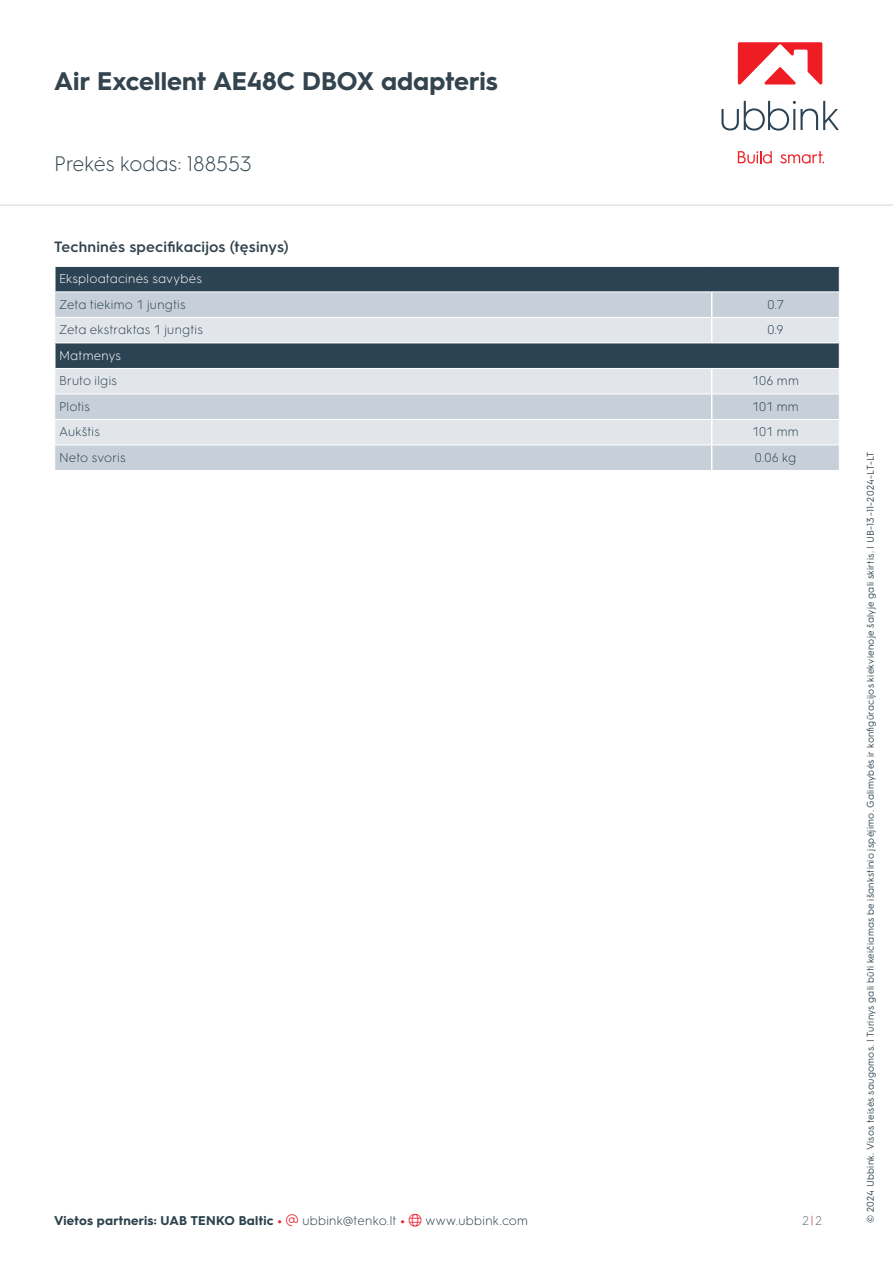
<style>
.page{position:relative;width:893px;height:1263px;background:#fff}
.page>*{position:absolute;margin:0;border:0;box-sizing:border-box;transform-origin:0 0}
.t1{font:700 25.5px "HGS3";color:#33444f}
.t2{font:300 21px "HGS3";color:#33444f}
.t3{font:600 15px "HGS3";letter-spacing:.01em;color:#33444f}
.t4{font:300 12.75px "HGS3";letter-spacing:.015em;color:#2c4354}
.t5{font:700 12.75px "HGS3";letter-spacing:.015em;color:#2c424c}
.t6{font:300 12.75px "HGS3";letter-spacing:.015em;color:#fff}
.t7{font:300 12.75px "HGS3";color:#66737c}
.t8{font:9.75px "HGS3";letter-spacing:.03em;color:#33444f}
.s1{color:#e31e25}
.s2{color:#ee1f2d}
.s3{font-weight:300}
</style>
<div class="page">
<div style="left:56px;top:267px;width:783px;height:24px;background:#2c4354"></div>
<div style="left:55px;top:292px;width:784px;height:178px;background:#c7d0d9"></div>
<svg style="left:55px;top:318px;width:784px;height:127px;fill:#e2e6eb"></svg>
<hr style="left:55px;top:317px;width:657px;height:1px;background:#fff">
<hr style="left:712px;top:317px;width:127px;height:1px;background:#fff">
<svg style="left:711px;top:292px;width:1px;height:50px"></svg>
<hr style="left:54px;top:342px;width:658px;height:1px;background:#fff">
<hr style="left:712px;top:342px;width:128px;height:1px;background:#fff">
<hr style="left:54px;top:343px;width:2px;height:25px;background:#fff">
<hr style="left:54px;top:368px;width:658px;height:1px;background:#fff">
<hr style="left:712px;top:368px;width:128px;height:1px;background:#fff">
<hr style="left:55px;top:393px;width:657px;height:1px;background:#fff">
<hr style="left:712px;top:393px;width:127px;height:1px;background:#fff">
<hr style="left:55px;top:419px;width:657px;height:1px;background:#fff">
<hr style="left:712px;top:419px;width:127px;height:1px;background:#fff">
<hr style="left:55px;top:445px;width:657px;height:1px;background:#fff">
<hr style="left:712px;top:445px;width:127px;height:1px;background:#fff">
<svg style="left:711px;top:369px;width:1px;height:101px"></svg>
<svg style="left:839px;top:267px;width:1px;height:101px"></svg>
<hr style="left:0;top:204px;width:893px;height:2px;background:#e1e4e6">
<svg style="left:721px;top:101px;width:118px;height:30px"></svg>
<svg style="left:738px;top:151px;width:34px;height:13px"></svg>
<svg style="left:780px;top:151px;width:44px;height:13px"></svg>
<svg style="left:738px;top:42px;width:84px;height:43px"></svg>
<h1 class="t1" style="left:54px;top:63px;width:445px">Air Excellent AE48C DBOX adapteris</h1>
<h2 class="t2" style="left:54px;top:150px;width:199px">Prekės kodas: 188553</h2>
<h3 class="t3" style="left:54px;top:236px;width:236px">Techninės specifikacijos (tęsinys)</h3>
<h3 class="t6" style="left:59px;top:270px;width:144px">Eksploatacinės savybės</h3>
<h3 class="t4" style="left:59px;top:296px;width:128px">Zeta tiekimo 1 jungtis</h3>
<h3 class="t4" style="left:767px;top:296px;width:18px">0.7</h3>
<h3 class="t4" style="left:59px;top:321px;width:145px">Zeta ekstraktas 1 jungtis</h3>
<h3 class="t4" style="left:767px;top:321px;width:18px">0.9</h3>
<h3 class="t6" style="left:59px;top:346px;width:64px">Matmenys</h3>
<h3 class="t4" style="left:59px;top:372px;width:59px">Bruto ilgis</h3>
<h3 class="t4" style="left:752px;top:372px;width:49px">106 mm</h3>
<h3 class="t4" style="left:59px;top:398px;width:32px">Plotis</h3>
<h3 class="t4" style="left:752px;top:398px;width:48px">101 mm</h3>
<h3 class="t4" style="left:59px;top:423px;width:42px">Aukštis</h3>
<h3 class="t4" style="left:752px;top:423px;width:48px">101 mm</h3>
<h3 class="t4" style="left:59px;top:449px;width:68px">Neto svoris</h3>
<h3 class="t4" style="left:755px;top:449px;width:43px">0.06 kg</h3>
<h3 class="t5" style="left:54px;top:1211px;width:476px">Vietos partneris: UAB TENKO Baltic <span class="s1">•</span> <span class="s2">▼</span> <span class="s3">ubbink@tenko.lt</span> <span class="s1">•</span> <span class="s2">●□</span> <span class="s3">www.ubbink.com</span></h3>
<h3 class="t7" style="left:802px;top:1211px;width:21px">2<span class="s1">|</span>2</h3>
<p class="t8" style="left:864px;top:1222px;width:773px;rotate:-90deg">© 2024 Ubbink. Visos teisės saugomos. | Turinys gali būti keičiamas be išankstinio įspėjimo. Galimybės ir konfigūracijos kiekvienoje šalyje gali skirtis. | UB-13-11-2024-LT-LT</p>
</div>
